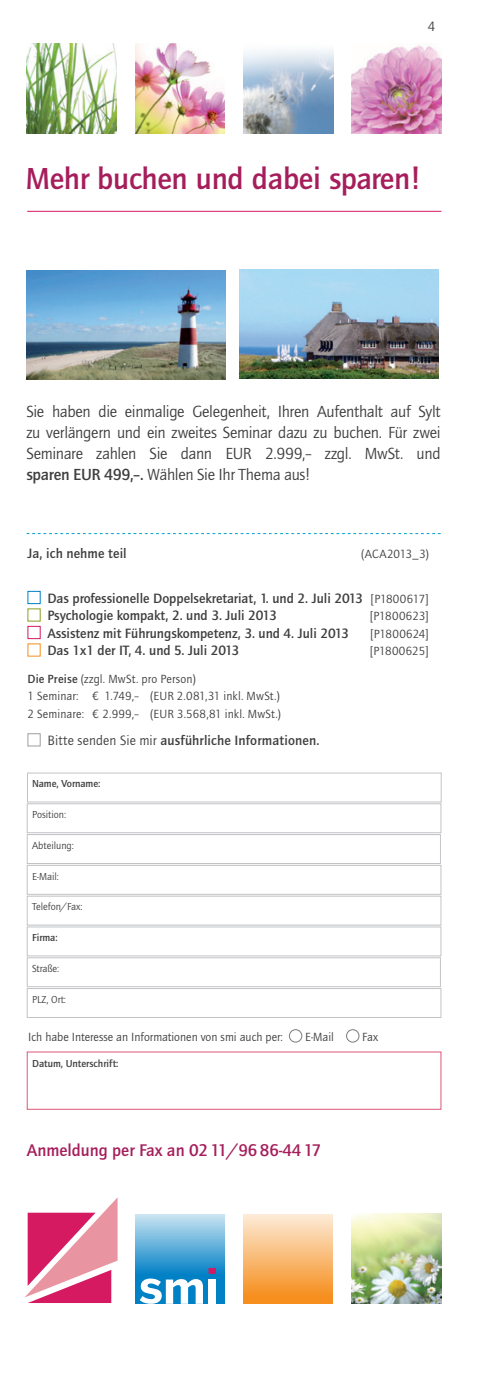
<style>
.page{position:relative;width:485px;height:1388px;background:#fff}
.page>*{position:absolute;margin:0;border:0;box-sizing:border-box;transform-origin:0 0}
.t1{font:500 31.5px "Quay Sans ITC Std";letter-spacing:-.01em;color:#a51e5b}
.t2{font:500 17.5px "Quay Sans ITC Std";color:#a51e5b}
.t3{font:16.62px/21px "Quay Sans ITC Std";letter-spacing:-.02em;color:#3e3e3f;text-align:justify}
.t4{font:500 14px/17.5px "Quay Sans ITC Std";color:#3e3e3f}
.t5{font:14px "Quay Sans ITC Std";color:#3e3e3f}
.t6{font:12.25px/17.5px "Quay Sans ITC Std";color:#3e3e3f}
.t7{font:10.5px "Quay Sans ITC Std";color:#3e3e3f}
.t8{font:500 10.5px "Quay Sans ITC Std";color:#3e3e3f}
.s1{font-weight:500}
.s2{font-weight:400;font-size:12.25px}
.s3{font-weight:400}
</style>
<div class="page">
<div style="left:27px;top:803px;width:413px;height:30px;background:#fff;border:1px solid #c2c3c6"></div>
<div style="left:27px;top:865px;width:413px;height:29px;background:#fff;border:1px solid #c2c3c6"></div>
<div style="left:27px;top:927px;width:413px;height:29px;background:#fff;border:1px solid #c2c3c6"></div>
<div style="left:27px;top:957px;width:413px;height:30px;background:#fff;border:1px solid #c2c3c6"></div>
<div style="left:27px;top:988px;width:413px;height:30px;background:#fff;border:1px solid #c2c3c6"></div>
<div style="left:289px;top:1029px;width:13px;height:13px;border:1px solid #7a7c7f;border-radius:50%"></div>
<div style="left:346px;top:1029px;width:13px;height:13px;border:1px solid #7a7c7f;border-radius:50%"></div>
<svg style="left:135px;top:1214px;width:90px;height:89px;background:#5badd9"></svg>
<img style="left:351px;top:1214px;width:89px;height:89px">
<div style="left:243px;top:1214px;width:89px;height:89px;background:linear-gradient(to bottom,#fdebd8,#f58912)"></div>
<svg style="left:25px;top:1198px;width:92px;height:105px"></svg>
<div style="left:208px;top:1268px;width:8px;height:6px;background:#d51a62"></div>
<svg style="left:139px;top:1278px;width:64px;height:26px"></svg>
<div style="left:208px;top:1279px;width:8px;height:25px;background:#fff"></div>
<img style="left:243px;top:50px;width:89px;height:83px">
<img style="left:351px;top:45px;width:89px;height:88px">
<img style="left:135px;top:43px;width:89px;height:90px">
<img style="left:27px;top:43px;width:90px;height:90px">
<div style="left:27px;top:834px;width:413px;height:30px;border:1px solid #c2c3c6"></div>
<div style="left:27px;top:896px;width:413px;height:29px;border:1px solid #c2c3c6"></div>
<div style="left:27px;top:591px;width:14px;height:13px;background:#fff;border:1px solid #0080c5"></div>
<svg style="left:27px;top:608px;width:14px;height:13px"></svg>
<div style="left:27px;top:626px;width:14px;height:13px;background:#fff;border:1px solid #d51a62"></div>
<svg style="left:27px;top:643px;width:14px;height:13px"></svg>
<div style="left:27px;top:733px;width:14px;height:13px;background:#fff;border:1px solid #9d9fa2"></div>
<hr style="left:27px;top:211px;width:414px;height:1px;background:#d51a62">
<div style="left:27px;top:773px;width:414px;height:29px;background:#fff;border:1px solid #c2c3c6"></div>
<svg style="left:26px;top:533px;width:414px;height:1px"></svg>
<img style="left:26px;top:270px;width:199px;height:109px">
<img style="left:239px;top:270px;width:199px;height:109px">
<p class="t5" style="left:427px;top:18px;width:9px">4</p>
<h1 class="t1" style="left:25px;top:160px;width:397px">Mehr buchen und dabei sparen!</h1>
<p class="t3" style="left:26px;top:401px;width:415px">Sie haben die einmalige Gelegenheit, Ihren Aufenthalt auf Sylt zu verlängern und ein zweites Seminar dazu zu buchen. Für zwei Seminare zahlen Sie dann EUR 2.999,– zzgl. MwSt. und <span class="s1">sparen EUR 499,–.</span> Wählen Sie Ihr Thema aus!</p>
<p class="t4" style="left:27px;top:544px;width:101px">Ja, ich nehme teil</p>
<p class="t6" style="left:361px;top:545px;width:69px">(ACA2013_3)</p>
<p class="t4" style="left:47px;top:589px;width:382px">Das professionelle Doppelsekretariat, 1. und 2. Juli 2013 <span class="s2">[P1800617]<br></span>Psychologie kompakt, 2. und 3. Juli 2013</p>
<p class="t6" style="left:369px;top:607px;width:60px">[P1800623]</p>
<p class="t4" style="left:47px;top:624px;width:302px">Assistenz mit Führungskompetenz, 3. und 4. Juli 2013</p>
<p class="t6" style="left:370px;top:625px;width:60px">[P1800624]</p>
<p class="t4" style="left:47px;top:642px;width:193px">Das 1x1 der IT, 4. und 5. Juli 2013</p>
<p class="t6" style="left:369px;top:642px;width:61px">[P1800625]</p>
<p class="t6" style="left:27px;top:670px;width:255px"><span class="s1">Die Preise</span> (zzgl. MwSt. pro Person)<br>1 Seminar: € 1.749,– (EUR 2.081,31 inkl. MwSt.)<br>2 Seminare: € 2.999,– (EUR 3.568,81 inkl. MwSt.)</p>
<p class="t4" style="left:47px;top:732px;width:273px"><span class="s3">Bitte senden Sie mir</span> ausführliche Informationen.</p>
<p class="t8" style="left:32px;top:777px;width:70px">Name, Vorname:</p>
<p class="t7" style="left:32px;top:808px;width:35px">Position:</p>
<p class="t7" style="left:32px;top:839px;width:43px">Abteilung:</p>
<p class="t7" style="left:32px;top:870px;width:28px">E-Mail:</p>
<p class="t7" style="left:32px;top:901px;width:52px">Telefon/Fax:</p>
<p class="t8" style="left:32px;top:931px;width:27px">Firma:</p>
<p class="t7" style="left:32px;top:962px;width:29px">Straße:</p>
<p class="t7" style="left:32px;top:993px;width:35px">PLZ, Ort:</p>
<p class="t6" style="left:28px;top:1028px;width:256px">Ich habe Interesse an Informationen von smi auch per:</p>
<p class="t6" style="left:305px;top:1028px;width:30px">E-Mail</p>
<p class="t6" style="left:362px;top:1028px;width:17px">Fax</p>
<p class="t8" style="left:32px;top:1057px;width:88px">Datum, Unterschrift:</p>
<p class="t2" style="left:27px;top:1140px;width:295px">Anmeldung per Fax an 0211/9686-4417</p>
</div>
